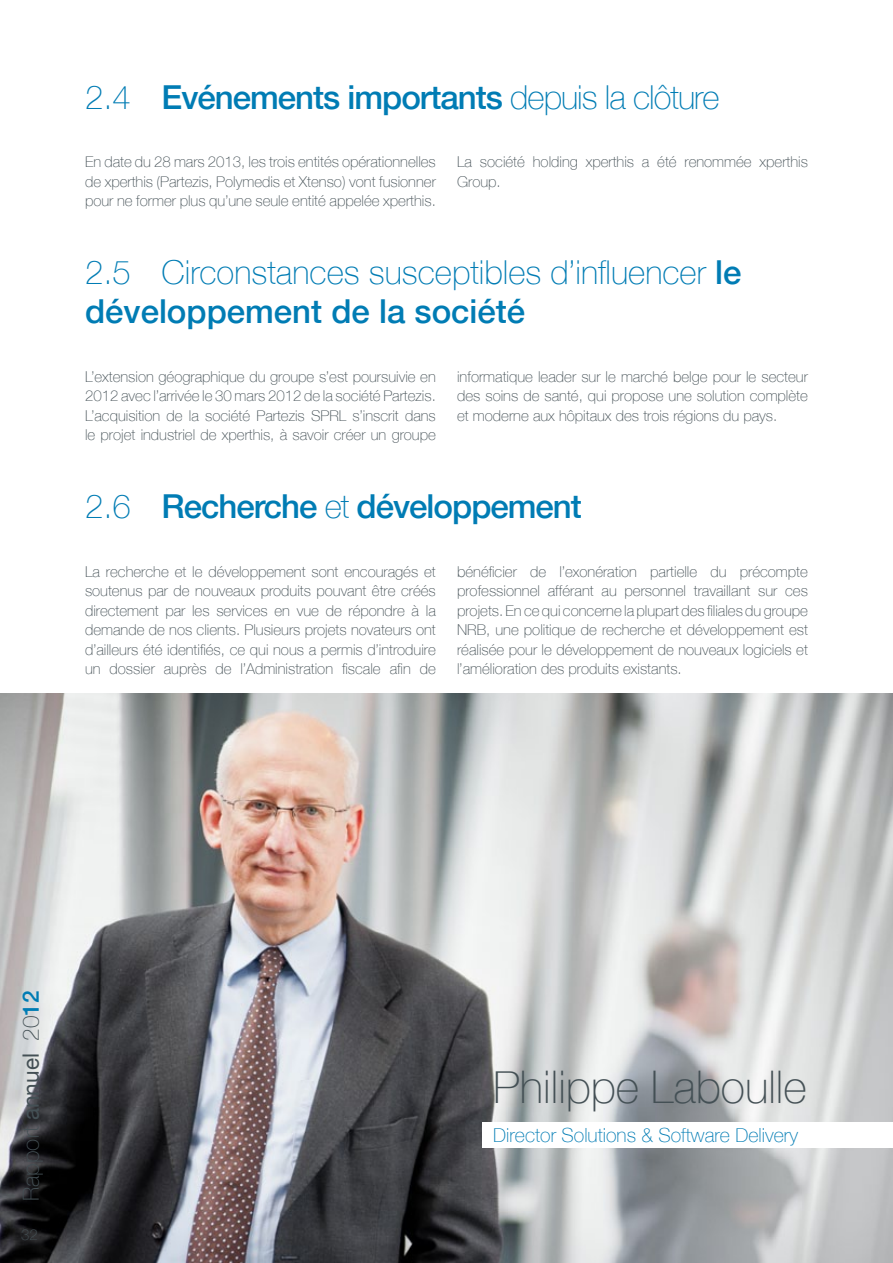
<style>
.page{position:relative;width:893px;height:1263px;background:#fff}
.page>*{position:absolute;margin:0;border:0;box-sizing:border-box;transform-origin:0 0}
.t1{font:100 45px "Helvetica Neue LT";color:#445055}
.t2{font:100 33px/39px "Helvetica Neue LT";color:#007cb4}
.t3{font:500 33px "Helvetica Neue LT";letter-spacing:-.03em;color:#007cb4}
.t4{font:100 22.5px "Helvetica Neue LT";color:#445055}
.t5{font:100 19.5px "Helvetica Neue LT";color:#007cb4}
.t6{font:100 15px/19.5px "Helvetica Neue LT";color:#445055;text-align:justify}
.s1{font-weight:100}
.s2{font-weight:500}
.s3{font-weight:400}
.s4{font-weight:500;color:#007cb4}
</style>
<div class="page">
<img style="left:0;top:694px;width:893px;height:569px">
<div style="left:491px;top:1067px;width:319px;height:49px;background:#000;opacity:.03"></div>
<div style="left:483px;top:1123px;width:410px;height:25px;background:#fff"></div>
<h2 class="t3" style="left:85px;top:77px;width:636px"><span class="s1">2.4</span> Evénements importants <span class="s1">depuis la clôture</span></h2>
<p class="t6" style="left:85px;top:152px;width:352px">En date du 28 mars 2013, les trois entités opérationnelles de xperthis (Partezis, Polymedis et Xtenso) vont fusionner pour ne former plus qu’une seule entité appelée xperthis.</p>
<p class="t6" style="left:457px;top:152px;width:352px">La société holding xperthis a été renommée xperthis<br>Group.</p>
<h2 class="t2" style="left:85px;top:253px;width:658px">2.5 Circonstances susceptibles d’influencer <span class="s2">le développement de la société</span></h2>
<p class="t6" style="left:85px;top:367px;width:352px">L’extension géographique du groupe s’est poursuivie en 2012 avec l’arrivée le 30 mars 2012 de la société Partezis.<br>L’acquisition de la société Partezis SPRL s’inscrit dans le projet industriel de xperthis, à savoir créer un groupe</p>
<p class="t6" style="left:457px;top:367px;width:352px">informatique leader sur le marché belge pour le secteur des soins de santé, qui propose une solution complète et moderne aux hôpitaux des trois régions du pays.</p>
<h2 class="t3" style="left:85px;top:487px;width:498px"><span class="s1">2.6</span> Recherche <span class="s1">et</span> développement</h2>
<p class="t6" style="left:85px;top:562px;width:352px">La recherche et le développement sont encouragés et soutenus par de nouveaux produits pouvant être créés directement par les services en vue de répondre à la demande de nos clients. Plusieurs projets novateurs ont d’ailleurs été identifiés, ce qui nous a permis d’introduire un dossier auprès de l’Administration fiscale afin de</p>
<p class="t6" style="left:457px;top:562px;width:352px">bénéficier de l’exonération partielle du précompte professionnel afférant au personnel travaillant sur ces projets. En ce qui concerne la plupart des filiales du groupe NRB, une politique de recherche et développement est réalisée pour le développement de nouveaux logiciels et l’amélioration des produits existants.</p>
<h3 class="t4" style="left:18px;top:1201px;width:212px;rotate:-90deg">Rapport <span class="s3">annuel</span> 20<span class="s4">12</span></h3>
<p class="t6" style="left:21px;top:1225px;width:18px">32</p>
<h1 class="t1" style="left:493px;top:1062px;width:315px">Philippe Laboulle</h1>
<h3 class="t5" style="left:493px;top:1124px;width:306px">Director Solutions &amp; Software Delivery</h3>
</div>
